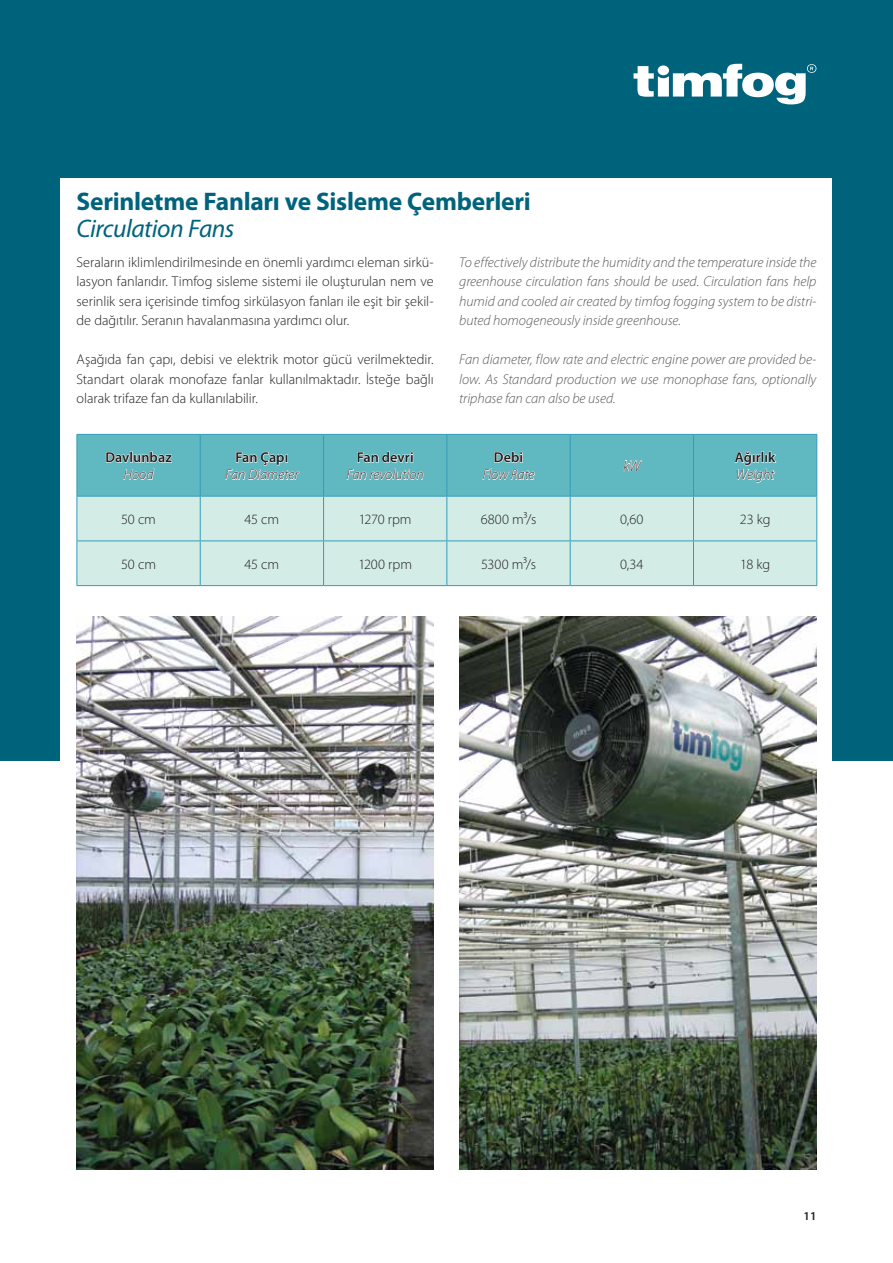
<style>
.page{position:relative;width:893px;height:1263px;background:#fff}
.page>*{position:absolute;margin:0;border:0;box-sizing:border-box;transform-origin:0 0}
.t1{font:700 25.5px "Myriad Pro";letter-spacing:-.01em;color:#00637c}
.t2{font:italic 25.5px "Myriad Pro";letter-spacing:-.02em;color:#00637c}
.t3{font:300 14.25px/19.5px "Myriad Pro";letter-spacing:-.005em;color:#231f20;text-align:justify}
.t4{font:italic 300 14.25px/19.5px "Myriad Pro";letter-spacing:-.005em;color:#58595b;text-align:justify}
.t5{font:italic 300 14.25px "Myriad Pro";letter-spacing:-.005em;color:#231f20}
.t6{font:600 14.25px "Myriad Pro";letter-spacing:.005em;color:#231f20}
.t7{font:600 12px "Myriad Pro";color:#231f20}
</style>
<div class="page">
<div style="left:0;top:0;width:893px;height:760px;background:#00637c"></div>
<div style="left:61px;top:179px;width:771px;height:978px;background:#fff"></div>
<img style="left:459px;top:617px;width:357px;height:552px">
<img style="left:77px;top:617px;width:357px;height:553px">
<div style="left:78px;top:435px;width:738px;height:61px;background:#60b8c1"></div>
<div style="left:78px;top:497px;width:738px;height:88px;background:#d4ece6"></div>
<hr style="left:77px;top:434px;width:123px;height:1px;background:#339cb9">
<hr style="left:77px;top:435px;width:1px;height:61px;background:#339cb9">
<hr style="left:200px;top:434px;width:124px;height:1px;background:#339cb9">
<hr style="left:200px;top:435px;width:1px;height:61px;background:#339cb9">
<hr style="left:324px;top:434px;width:123px;height:1px;background:#339cb9">
<hr style="left:323px;top:435px;width:1px;height:61px;background:#339cb9">
<hr style="left:447px;top:434px;width:123px;height:1px;background:#339cb9">
<hr style="left:446px;top:435px;width:1px;height:61px;background:#339cb9">
<hr style="left:570px;top:434px;width:123px;height:1px;background:#339cb9">
<hr style="left:570px;top:435px;width:1px;height:61px;background:#339cb9">
<hr style="left:693px;top:434px;width:124px;height:1px;background:#339cb9">
<hr style="left:693px;top:435px;width:1px;height:61px;background:#339cb9">
<hr style="left:816px;top:435px;width:1px;height:61px;background:#339cb9">
<hr style="left:77px;top:496px;width:123px;height:1px;background:#339cb9">
<hr style="left:77px;top:497px;width:1px;height:43px;background:#339cb9">
<hr style="left:200px;top:496px;width:124px;height:1px;background:#339cb9">
<hr style="left:200px;top:497px;width:1px;height:43px;background:#339cb9">
<hr style="left:324px;top:496px;width:123px;height:1px;background:#339cb9">
<hr style="left:323px;top:497px;width:1px;height:43px;background:#339cb9">
<hr style="left:447px;top:496px;width:123px;height:1px;background:#339cb9">
<hr style="left:446px;top:497px;width:1px;height:43px;background:#339cb9">
<hr style="left:570px;top:496px;width:123px;height:1px;background:#339cb9">
<hr style="left:570px;top:497px;width:1px;height:43px;background:#339cb9">
<hr style="left:693px;top:496px;width:124px;height:1px;background:#339cb9">
<hr style="left:693px;top:497px;width:1px;height:43px;background:#339cb9">
<hr style="left:816px;top:497px;width:1px;height:43px;background:#339cb9">
<hr style="left:77px;top:540px;width:123px;height:1px;background:#339cb9">
<hr style="left:77px;top:541px;width:1px;height:44px;background:#339cb9">
<hr style="left:200px;top:540px;width:124px;height:1px;background:#339cb9">
<hr style="left:200px;top:541px;width:1px;height:44px;background:#339cb9">
<hr style="left:324px;top:540px;width:123px;height:1px;background:#339cb9">
<hr style="left:323px;top:541px;width:1px;height:44px;background:#339cb9">
<hr style="left:447px;top:540px;width:123px;height:1px;background:#339cb9">
<hr style="left:446px;top:541px;width:1px;height:44px;background:#339cb9">
<hr style="left:570px;top:540px;width:123px;height:1px;background:#339cb9">
<hr style="left:570px;top:541px;width:1px;height:44px;background:#339cb9">
<hr style="left:693px;top:540px;width:124px;height:1px;background:#339cb9">
<hr style="left:693px;top:541px;width:1px;height:44px;background:#339cb9">
<hr style="left:816px;top:541px;width:1px;height:44px;background:#339cb9">
<hr style="left:77px;top:585px;width:123px;height:1px;background:#339cb9">
<hr style="left:200px;top:585px;width:124px;height:1px;background:#339cb9">
<hr style="left:324px;top:585px;width:123px;height:1px;background:#339cb9">
<hr style="left:447px;top:585px;width:123px;height:1px;background:#339cb9">
<hr style="left:570px;top:585px;width:123px;height:1px;background:#339cb9">
<hr style="left:693px;top:585px;width:124px;height:1px;background:#339cb9">
<svg style="left:106px;top:451px;width:66px;height:29px;background:#88cad0"></svg>
<svg style="left:225px;top:452px;width:75px;height:28px"></svg>
<svg style="left:346px;top:451px;width:78px;height:29px;background:#8ccbd2"></svg>
<svg style="left:482px;top:451px;width:53px;height:29px;background:#8bcbd1"></svg>
<svg style="left:623px;top:460px;width:19px;height:11px"></svg>
<svg style="left:734px;top:451px;width:42px;height:32px"></svg>
<svg style="left:633px;top:64px;width:183px;height:40px"></svg>
<h1 class="t1" style="left:77px;top:185px;width:456px">Serinletme Fanları ve Sisleme Çemberleri</h1>
<h1 class="t2" style="left:77px;top:213px;width:159px">Circulation Fans</h1>
<p class="t3" style="left:77px;top:252px;width:359px">Seraların iklimlendirilmesinde en önemli yardımcı eleman sirkü&shy;lasyon fanlarıdır. Timfog sisleme sistemi ile oluşturulan nem ve serinlik sera içerisinde timfog sirkülasyon fanları ile eşit bir şekil&shy;de dağıtılır. Seranın havalanmasına yardımcı olur.</p>
<p class="t3" style="left:77px;top:350px;width:359px">Aşağıda fan çapı, debisi ve elektrik motor gücü verilmektedir.<br>Standart olarak monofaze fanlar kullanılmaktadır. İsteğe bağlı olarak trifaze fan da kullanılabilir.</p>
<p class="t4" style="left:459px;top:252px;width:359px">To effectively distribute the humidity and the temperature inside the greenhouse circulation fans should be used. Circulation fans help humid and cooled air created by timfog fogging system to be distri&shy;buted homogeneously inside greenhouse.</p>
<p class="t4" style="left:459px;top:350px;width:359px">Fan diameter, flow rate and electric engine power are provided be&shy;low. As Standard production we use monophase fans, optionally triphase fan can also be used.</p>
<p class="t6" style="left:105px;top:448px;width:68px">Davlunbaz</p>
<p class="t5" style="left:123px;top:466px;width:32px">Hood</p>
<p class="t6" style="left:235px;top:448px;width:55px">Fan Çapı</p>
<p class="t5" style="left:225px;top:466px;width:75px">Fan Diameter</p>
<p class="t6" style="left:357px;top:448px;width:58px">Fan devri</p>
<p class="t5" style="left:347px;top:466px;width:79px">Fan revolution</p>
<p class="t6" style="left:494px;top:448px;width:31px">Debi</p>
<p class="t5" style="left:482px;top:466px;width:54px">Flow Rate</p>
<p class="t5" style="left:623px;top:457px;width:19px">kW</p>
<p class="t6" style="left:735px;top:448px;width:42px">Ağırlık</p>
<p class="t5" style="left:736px;top:466px;width:40px">Weight</p>
<p class="t3" style="left:121px;top:509px;width:36px">50 cm</p>
<p class="t3" style="left:245px;top:509px;width:36px">45 cm</p>
<p class="t3" style="left:359px;top:509px;width:54px">1270 rpm</p>
<p class="t3" style="left:481px;top:509px;width:57px">6800 m³/s</p>
<p class="t3" style="left:620px;top:509px;width:25px">0,60</p>
<p class="t3" style="left:740px;top:509px;width:32px">23 kg</p>
<p class="t3" style="left:121px;top:554px;width:36px">50 cm</p>
<p class="t3" style="left:245px;top:554px;width:36px">45 cm</p>
<p class="t3" style="left:358px;top:554px;width:55px">1200 rpm</p>
<p class="t3" style="left:481px;top:554px;width:56px">5300 m³/s</p>
<p class="t3" style="left:620px;top:554px;width:25px">0,34</p>
<p class="t3" style="left:740px;top:554px;width:31px">18 kg</p>
<p class="t7" style="left:804px;top:1209px;width:14px">11</p>
</div>
